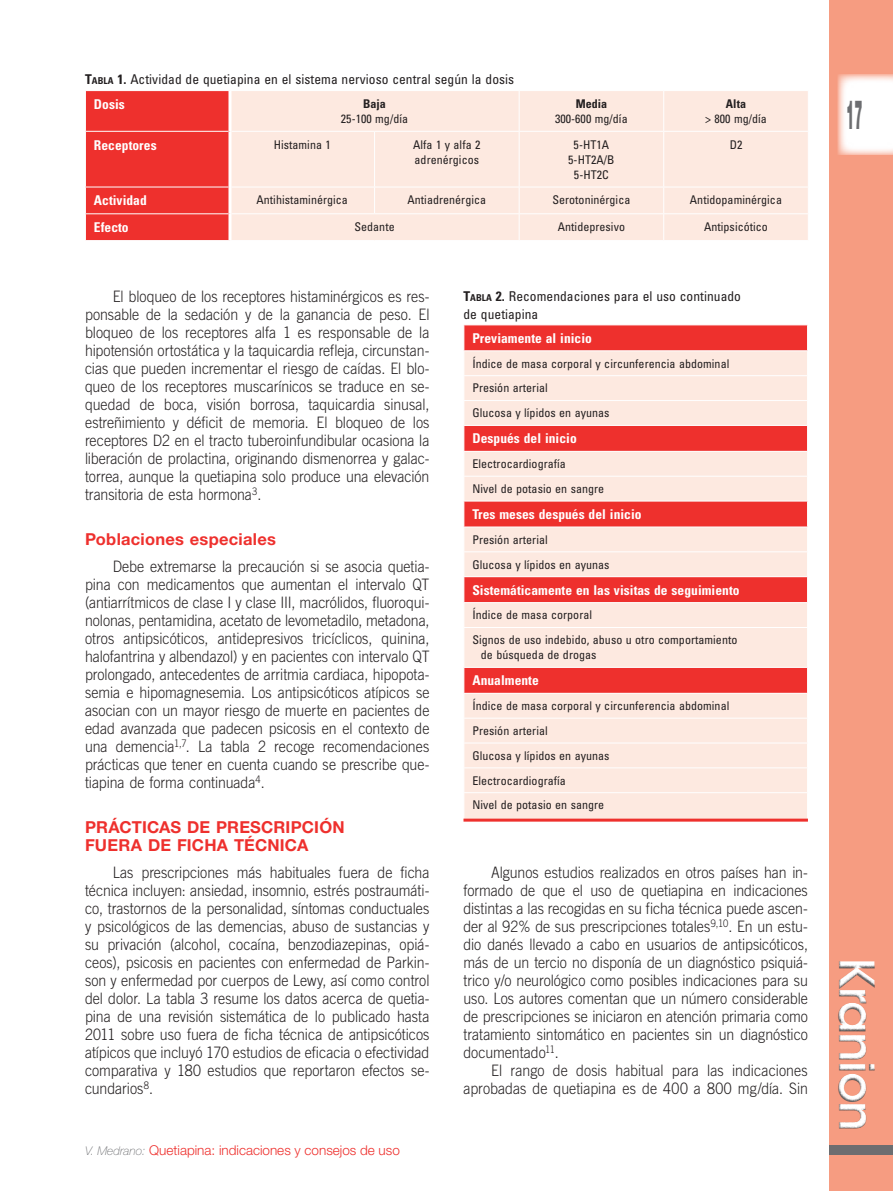
<style>
.page{position:relative;width:893px;height:1191px;background:#fff}
.page>*{position:absolute;margin:0;border:0;box-sizing:border-box;transform-origin:0 0}
.t1{font:600 48.15px "ITC Avant Garde Std";letter-spacing:-.04em;color:#fff}
.t2{font:900 40.5px "Helvetica Neue LT Std";color:#6c6d70;scale:.3 1}
.t3{font:700 16.5px/18px "Helvetica Neue LT Std";letter-spacing:.01em;color:#ee302d}
.t4{font:300 15.75px/18px "Trade Gothic LT Std";color:#231f20;text-align:justify;scale:.9 1}
.t5{font:700 condensed 13.5px "Univers LT Std";letter-spacing:.005em;color:#fff}
.t6{font:condensed 13.5px/24.6px "Univers LT Std";letter-spacing:.005em;color:#231f20}
.t7{font:300 13.5px "Helvetica Neue LT Std";color:#ee302d}
.t8{font:condensed 12px/24.9px "Univers LT Std";letter-spacing:.005em;color:#231f20}
.t9{font:700 condensed 12px "Univers LT Std";letter-spacing:.005em;color:#231f20}
.s1{font-weight:700}
.s2{font-weight:700;font-size:9.45px}
.s3{font-weight:700;color:#fff}
.s4{font-weight:100;font-style:italic;font-size:12px;color:#6c6d70}
</style>
<div class="page">
<div style="left:829px;top:0;width:64px;height:1191px;background:#f69c81"></div>
<div style="left:829px;top:1145px;width:64px;height:9px;background:#6c6d70"></div>
<div style="left:825px;top:950px;width:63px;height:239px;background:#231f20;opacity:.75"></div>
<svg style="left:838px;top:74px;width:55px;height:81px;background:#fdf4f2"></svg>
<div style="left:231px;top:91px;width:577px;height:149px;background:#fde9e0"></div>
<hr style="left:519px;top:91px;width:1px;height:40px;background:#fff">
<hr style="left:663px;top:91px;width:1px;height:40px;background:#fff">
<hr style="left:231px;top:131px;width:144px;height:1px;background:#fff">
<hr style="left:375px;top:131px;width:144px;height:1px;background:#fff">
<hr style="left:374px;top:132px;width:1px;height:55px;background:#fff">
<hr style="left:519px;top:131px;width:145px;height:1px;background:#fff">
<hr style="left:519px;top:132px;width:1px;height:55px;background:#fff">
<hr style="left:664px;top:131px;width:145px;height:1px;background:#fff">
<hr style="left:663px;top:132px;width:1px;height:55px;background:#fff">
<hr style="left:231px;top:187px;width:144px;height:1px;background:#fff">
<hr style="left:375px;top:187px;width:144px;height:1px;background:#fff">
<svg style="left:374px;top:188px;width:1px;height:25px"></svg>
<hr style="left:519px;top:187px;width:145px;height:1px;background:#fff">
<hr style="left:664px;top:187px;width:145px;height:1px;background:#fff">
<hr style="left:231px;top:213px;width:144px;height:1px;background:#fff">
<hr style="left:375px;top:213px;width:144px;height:1px;background:#fff">
<hr style="left:519px;top:213px;width:145px;height:1px;background:#fff">
<svg style="left:519px;top:187px;width:1px;height:53px"></svg>
<hr style="left:664px;top:213px;width:145px;height:1px;background:#fff">
<svg style="left:663px;top:188px;width:1px;height:52px"></svg>
<div style="left:85px;top:91px;width:143px;height:149px;background:#ee302d"></div>
<div style="left:464px;top:325px;width:343px;height:25px;background:#ee302d"></div>
<svg style="left:464px;top:351px;width:343px;height:467px;background:#f9c0b9"></svg>
<hr style="left:463px;top:375px;width:345px;height:1px;background:#fff">
<hr style="left:463px;top:400px;width:345px;height:1px;background:#fff">
<hr style="left:463px;top:476px;width:345px;height:1px;background:#fff">
<hr style="left:463px;top:551px;width:345px;height:1px;background:#fff">
<hr style="left:463px;top:627px;width:345px;height:1px;background:#fff">
<hr style="left:463px;top:718px;width:345px;height:1px;background:#fff">
<hr style="left:463px;top:742px;width:345px;height:1px;background:#fff">
<hr style="left:463px;top:767px;width:345px;height:1px;background:#fff">
<hr style="left:463px;top:425px;width:345px;height:1px;background:#fff">
<hr style="left:463px;top:451px;width:345px;height:1px;background:#fff">
<hr style="left:463px;top:500px;width:345px;height:1px;background:#fff">
<hr style="left:463px;top:526px;width:345px;height:1px;background:#fff">
<hr style="left:463px;top:576px;width:345px;height:1px;background:#fff">
<hr style="left:463px;top:602px;width:345px;height:1px;background:#fff">
<hr style="left:463px;top:667px;width:345px;height:1px;background:#fff">
<hr style="left:463px;top:693px;width:345px;height:1px;background:#fff">
<hr style="left:463px;top:792px;width:345px;height:1px;background:#fff">
<hr style="left:463px;top:818px;width:345px;height:3px;background:#ee302d">
<p class="t6" style="left:94px;top:67px;width:422px;text-indent:-9px"><span class="s1">T</span><span class="s2">ABLA</span> <span class="s1">1.</span> Actividad de quetiapina en el sistema nervioso central según la dosis<br><span class="s3">Dosis</span></p>
<p class="t9" style="left:363px;top:96px;width:24px">Baja</p>
<p class="t8" style="left:341px;top:106px;width:69px">25-100 mg/día</p>
<p class="t9" style="left:576px;top:96px;width:33px">Media</p>
<p class="t8" style="left:555px;top:106px;width:74px">300-600 mg/día</p>
<p class="t9" style="left:726px;top:96px;width:22px">Alta</p>
<p class="t8" style="left:705px;top:106px;width:63px">&gt; 800 mg/día</p>
<p class="t5" style="left:94px;top:136px;width:64px">Receptores</p>
<p class="t8" style="left:274px;top:132px;width:59px">Histamina 1</p>
<p class="t8" style="left:413px;top:137px;width:69px;line-height:15px">Alfa 1 y alfa 2 adrenérgicos</p>
<p class="t8" style="left:568px;top:137px;width:48px;line-height:15px;text-align:center">5-HT1A<br>5-HT2A/B<br>5-HT2C</p>
<p class="t8" style="left:730px;top:132px;width:14px">D2</p>
<p class="t5" style="left:94px;top:192px;width:54px">Actividad</p>
<p class="t8" style="left:256px;top:187px;width:93px">Antihistaminérgica</p>
<p class="t8" style="left:407px;top:187px;width:80px">Antiadrenérgica</p>
<p class="t8" style="left:552px;top:187px;width:79px">Serotoninérgica</p>
<p class="t8" style="left:690px;top:187px;width:94px">Antidopaminérgica</p>
<p class="t5" style="left:94px;top:219px;width:36px">Efecto</p>
<p class="t8" style="left:354px;top:214px;width:42px">Sedante</p>
<p class="t8" style="left:558px;top:214px;width:69px">Antidepresivo</p>
<p class="t8" style="left:704px;top:214px;width:65px">Antipsicótico</p>
<p class="t4" style="left:85px;top:287px;width:384px;text-indent:28px">El bloqueo de los receptores histaminérgicos es res&shy;ponsable de la sedación y de la ganancia de peso. El bloqueo de los receptores alfa 1 es responsable de la hipotensión ortostática y la taquicardia refleja, circunstan&shy;cias que pueden incrementar el riesgo de caídas. El blo&shy;queo de los receptores muscarínicos se traduce en se&shy;quedad de boca, visión borrosa, taquicardia sinusal, estreñimiento y déficit de memoria. El bloqueo de los receptores D2 en el tracto tuberoinfundibular ocasiona la liberación de prolactina, originando dismenorrea y galac&shy;torrea, aunque la quetiapina solo produce una elevación transitoria de esta hormona<sup>3</sup>.</p>
<p class="t3" style="left:85px;top:530px;width:192px">Poblaciones especiales</p>
<p class="t4" style="left:85px;top:557px;width:384px;text-indent:28px">Debe extremarse la precaución si se asocia quetia&shy;pina con medicamentos que aumentan el intervalo QT (antiarrítmicos de clase I y clase III, macrólidos, fluoroqui&shy;nolonas, pentamidina, acetato de levometadilo, metadona, otros antipsicóticos, antidepresivos tricíclicos, quinina, halofantrina y albendazol) y en pacientes con intervalo QT prolongado, antecedentes de arritmia cardiaca, hipopota&shy;semia e hipomagnesemia. Los antipsicóticos atípicos se asocian con un mayor riesgo de muerte en pacientes de edad avanzada que padecen psicosis en el contexto de una demencia<sup>1,7</sup>. La tabla 2 recoge recomendaciones prácticas que tener en cuenta cuando se prescribe que&shy;tiapina de forma continuada<sup>4</sup>.</p>
<p class="t3" style="left:85px;top:818px;width:261px">PRÁCTICAS DE PRESCRIPCIÓN<br>FUERA DE FICHA TÉCNICA</p>
<p class="t4" style="left:85px;top:863px;width:384px;text-indent:28px">Las prescripciones más habituales fuera de ficha técnica incluyen: ansiedad, insomnio, estrés postraumáti&shy;co, trastornos de la personalidad, síntomas conductuales y psicológicos de las demencias, abuso de sustancias y su privación (alcohol, cocaína, benzodiazepinas, opiá&shy;ceos), psicosis en pacientes con enfermedad de Parkin&shy;son y enfermedad por cuerpos de Lewy, así como control del dolor. La tabla 3 resume los datos acerca de quetia&shy;pina de una revisión sistemática de lo publicado hasta 2011 sobre uso fuera de ficha técnica de antipsicóticos atípicos que incluyó 170 estudios de eficacia o efectividad comparativa y 180 estudios que reportaron efectos se&shy;cundarios<sup>8</sup>.</p>
<p class="t7" style="left:85px;top:1141px;width:316px"><span class="s4">V. Medrano:</span> Quetiapina: indicaciones y consejos de uso</p>
<p class="t6" style="left:463px;top:286px;width:279px;line-height:18px"><span class="s1">T</span><span class="s2">ABLA</span> <span class="s1">2.</span> Recomendaciones para el uso continuado de quetiapina</p>
<p class="t5" style="left:472px;top:330px;width:121px">Previamente al inicio</p>
<p class="t8" style="left:472px;top:351px;width:258px">Índice de masa corporal y circunferencia abdominal<br>Presión arterial<br>Glucosa y lípidos en ayunas</p>
<p class="t5" style="left:472px;top:430px;width:106px">Después del inicio</p>
<p class="t8" style="left:472px;top:451px;width:133px">Electrocardiografía<br>Nivel de potasio en sangre</p>
<p class="t5" style="left:472px;top:506px;width:171px">Tres meses después del inicio</p>
<p class="t8" style="left:472px;top:527px;width:139px">Presión arterial<br>Glucosa y lípidos en ayunas</p>
<p class="t5" style="left:472px;top:581px;width:269px">Sistemáticamente en las visitas de seguimiento</p>
<p class="t8" style="left:472px;top:602px;width:267px">Índice de masa corporal<br>Signos de uso indebido, abuso u otro comportamiento</p>
<p class="t8" style="left:481px;top:642px;width:117px">de búsqueda de drogas</p>
<p class="t5" style="left:472px;top:672px;width:68px">Anualmente</p>
<p class="t8" style="left:472px;top:693px;width:258px">Índice de masa corporal y circunferencia abdominal<br>Presión arterial<br>Glucosa y lípidos en ayunas<br>Electrocardiografía<br>Nivel de potasio en sangre</p>
<p class="t4" style="left:463px;top:863px;width:384px;text-indent:28px">Algunos estudios realizados en otros países han in&shy;formado de que el uso de quetiapina en indicaciones distintas a las recogidas en su ficha técnica puede ascen&shy;der al 92% de sus prescripciones totales<sup>9,10</sup>. En un estu&shy;dio danés llevado a cabo en usuarios de antipsicóticos, más de un tercio no disponía de un diagnóstico psiquiá&shy;trico y/o neurológico como posibles indicaciones para su uso. Los autores comentan que un número considerable de prescripciones se iniciaron en atención primaria como tratamiento sintomático en pacientes sin un diagnóstico documentado<sup>11</sup>.</p>
<p class="t4" style="left:463px;top:1061px;width:384px;text-align:right">El rango de dosis habitual para las indicaciones aprobadas de quetiapina es de 400 a 800 mg/día. Sin</p>
<h2 class="t2" style="left:846px;top:91px;width:56px">17</h2>
<h1 class="t1" style="left:887px;top:957px;width:176px;rotate:90deg">Kranion</h1>
</div>
